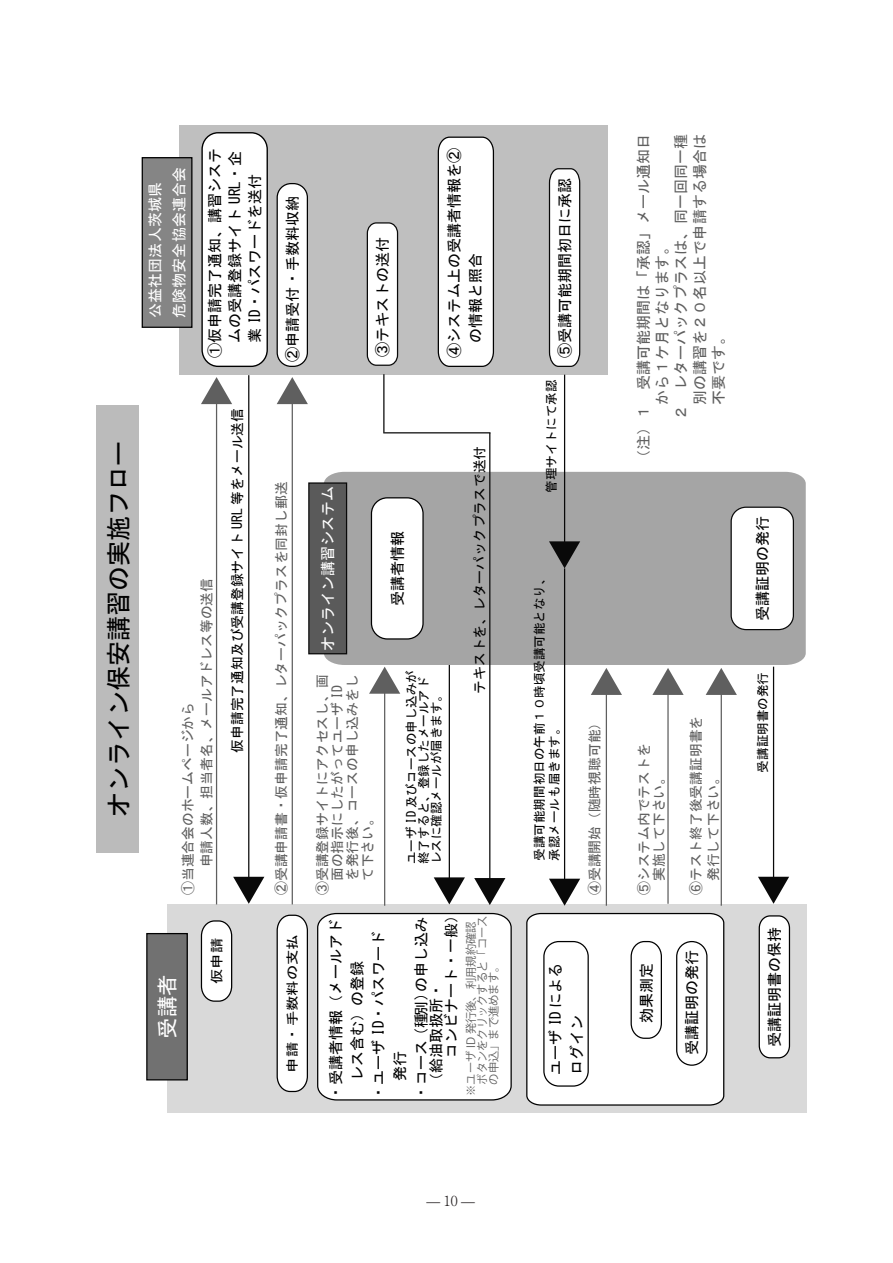
<style>
.page{position:relative;width:893px;height:1263px;background:#fff}
.page>*{position:absolute;margin:0;border:0;box-sizing:border-box;transform-origin:0 0}
.t1{font:25.05px "MS Gothic";color:#000}
.t2{font:21.3px "MS Gothic";color:#fff}
.t3{font:15px/21.3px "MS Gothic";color:#000}
.t4{font:15px "MS Gothic";color:#5f5f5f}
.t5{font:15px/23.9px "MS Gothic";color:#fff}
.t6{font:13.8px/15px "MS Gothic";color:#5f5f5f}
.t7{font:13.8px "MS Gothic";color:#000}
.t8{font:300 13.8px "Ryumin Pr 6";color:#231f20}
.t9{font:13.2px "MS Gothic";color:#000;scale:1.16 1}
.t10{font:12.9px "MS Gothic";color:#000;scale:1.2 1}
.t11{font:12.6px/12.6px "MS Gothic";color:#000}
.t12{font:11.25px/11.2px "Koz Go Pr 6 N Regular 90 msp RKSJ H";color:#5f5f5f}
</style>
<div class="page">
<div style="left:324px;top:472px;width:482px;height:193px;background:#a5a5a5"></div>
<div style="left:309px;top:483px;width:38px;height:171px;background:#5a5a5a"></div>
<div style="left:308px;top:482px;width:39px;height:172px;border:1px solid #090909"></div>
<div style="left:167px;top:904px;width:639px;height:209px;background:#d9d9d9"></div>
<div style="left:179px;top:125px;width:428px;height:249px;background:#bfbfbf"></div>
<div style="left:147px;top:933px;width:40px;height:147px;background:#717171"></div>
<div style="left:146px;top:933px;width:42px;height:147px;border:1px solid #000"></div>
<div style="left:142px;top:158px;width:50px;height:169px;background:#858585"></div>
<div style="left:142px;top:157px;width:50px;height:171px;border:1px solid #000"></div>
<div style="left:759px;top:916px;width:30px;height:142px;background:#fff;border-radius:11px"></div>
<div style="left:759px;top:915px;width:31px;height:143px;border:1px solid #000;border-radius:11px"></div>
<div style="left:96px;top:405px;width:43px;height:447px;background:#bbb"></div>
<hr style="left:292px;top:399px;width:1px;height:505px;background:#5f5f5f">
<svg style="left:277px;top:377px;width:31px;height:27px"></svg>
<hr style="left:216px;top:399px;width:1px;height:505px;background:#5f5f5f">
<svg style="left:201px;top:377px;width:31px;height:27px"></svg>
<hr style="left:489px;top:433px;width:1px;height:449px;background:#090909">
<svg style="left:474px;top:878px;width:31px;height:27px"></svg>
<hr style="left:248px;top:375px;width:1px;height:506px;background:#090909">
<svg style="left:233px;top:877px;width:31px;height:27px"></svg>
<hr style="left:384px;top:689px;width:1px;height:217px;background:#5f5f5f">
<svg style="left:369px;top:667px;width:31px;height:27px"></svg>
<hr style="left:606px;top:690px;width:1px;height:216px;background:#5f5f5f">
<svg style="left:591px;top:668px;width:31px;height:27px"></svg>
<hr style="left:667px;top:690px;width:2px;height:214px;background:#5f5f5f">
<svg style="left:652px;top:668px;width:32px;height:27px"></svg>
<hr style="left:721px;top:690px;width:1px;height:216px;background:#5f5f5f">
<svg style="left:706px;top:668px;width:31px;height:27px"></svg>
<div style="left:317px;top:912px;width:195px;height:189px;background:#fff"></div>
<svg style="left:276px;top:914px;width:32px;height:179px;background:#e7e7e7"></svg>
<svg style="left:366px;top:222px;width:33px;height:144px;background:#e5e5e5"></svg>
<svg style="left:548px;top:168px;width:33px;height:199px;background:#e6e6e6"></svg>
<div style="left:202px;top:133px;width:65px;height:233px;background:#fff;border-radius:16px"></div>
<div style="left:201px;top:132px;width:67px;height:235px;border:1px solid #000;border-radius:16px"></div>
<svg style="left:437px;top:136px;width:57px;height:231px;background:#f5f5f5"></svg>
<svg style="left:526px;top:912px;width:199px;height:194px;background:#f4f4f4"></svg>
<div style="left:731px;top:507px;width:62px;height:123px;background:#fff;border-radius:15px"></div>
<div style="left:731px;top:507px;width:63px;height:123px;border:1px solid #090909;border-radius:15px"></div>
<hr style="left:564px;top:568px;width:1px;height:315px;background:#090909">
<svg style="left:549px;top:879px;width:31px;height:27px"></svg>
<hr style="left:449px;top:665px;width:1px;height:217px;background:#090909">
<svg style="left:434px;top:877px;width:31px;height:27px"></svg>
<hr style="left:773px;top:667px;width:1px;height:214px;background:#090909">
<svg style="left:758px;top:877px;width:31px;height:27px"></svg>
<hr style="left:564px;top:375px;width:1px;height:171px;background:#090909">
<svg style="left:549px;top:541px;width:31px;height:27px"></svg>
<div style="left:543px;top:941px;width:46px;height:146px;border:1px solid #000;border-radius:15px"></div>
<div style="left:676px;top:941px;width:31px;height:125px;border:1px solid #000;border-radius:15px"></div>
<svg style="left:200px;top:920px;width:33px;height:82px;background:#e3e3e3"></svg>
<div style="left:371px;top:498px;width:52px;height:141px;background:#fff;border-radius:16px"></div>
<div style="left:371px;top:497px;width:53px;height:143px;border:1px solid #000;border-radius:16px"></div>
<div style="left:277px;top:184px;width:30px;height:182px;background:#fff;border-radius:14px"></div>
<div style="left:277px;top:183px;width:31px;height:184px;border:1px solid #000;border-radius:14px"></div>
<hr style="left:383px;top:432px;width:107px;height:1px;background:#090909">
<hr style="left:383px;top:374px;width:1px;height:58px;background:#090909">
<h1 class="t1" style="left:106px;top:816px;width:377px;rotate:-90deg">オンライン保安講習の実施フロー</h1>
<p class="t5" style="left:143px;top:318px;width:152px;rotate:-90deg">公益社団法人茨城県危険物安全協会連合会</p>
<p class="t3" style="left:225px;top:343px;width:193px;line-height:20.1px;rotate:-90deg">ムの受講登録サイト URL・企業 ID・パスワードを送付</p>
<p class="t3" style="left:443px;top:343px;width:197px;text-indent:-15px;rotate:-90deg">④システム上の受講者情報を②の情報と照合</p>
<p class="t3" style="left:204px;top:358px;width:212px;rotate:-90deg">①仮申請完了通知、講習システ</p>
<p class="t3" style="left:282px;top:362px;width:167px;rotate:-90deg">②申請受付・手数料収納</p>
<p class="t3" style="left:372px;top:357px;width:122px;rotate:-90deg">③テキストの送付</p>
<p class="t6" style="left:178px;top:895px;width:318px;line-height:18.8px;rotate:-90deg">①当連合会のホームページから<br>　　申請人数、担当者名、メールアドレス等の送信</p>
<p class="t7" style="left:230px;top:753px;width:346px;rotate:-90deg">仮申請完了通知及び受講登録サイト URL 等をメール送信</p>
<p class="t6" style="left:274px;top:895px;width:415px;rotate:-90deg">②受講申請書・仮申請完了通知、レターパックプラスを同封し郵送</p>
<p class="t5" style="left:316px;top:651px;width:167px;rotate:-90deg">オンライン講習システム</p>
<p class="t6" style="left:315px;top:881px;width:208px;text-indent:-14px;rotate:-90deg">③受講登録サイトにアクセスし、画面の指示にしたがってユーザ IDを発行後、コースの申し込みをして下さい。</p>
<p class="t3" style="left:387px;top:606px;width:77px;rotate:-90deg">受講者情報</p>
<p class="t11" style="left:405px;top:864px;width:196px;rotate:-90deg">ユーザ ID 及びコースの申し込みが終了すると、登録したメールアドレスに確認メールが届きます。</p>
<p class="t7" style="left:473px;top:694px;width:249px;rotate:-90deg">テキストを、レターパックプラスで送付</p>
<p class="t3" style="left:554px;top:358px;width:182px;rotate:-90deg">⑤受講可能期間初日に承認</p>
<p class="t11" style="left:545px;top:493px;width:114px;rotate:-90deg">管理サイトにて承認</p>
<p class="t11" style="left:532px;top:861px;width:290px;line-height:15px;rotate:-90deg">受講可能期間初日の午前１０時頃受講可能となり、承認メールも届きます。</p>
<p class="t6" style="left:587px;top:895px;width:181px;rotate:-90deg">④受講開始（随時視聴可能）</p>
<p class="t4" style="left:673px;top:420px;width:287px;rotate:-90deg">２　レターパックプラスは、同一回同一種</p>
<p class="t4" style="left:692px;top:405px;width:272px;rotate:-90deg">別の講習を２０名以上で申請する場合は</p>
<p class="t4" style="left:636px;top:465px;width:332px;rotate:-90deg">（注）１　受講可能期間は「承認」メール通知日</p>
<p class="t4" style="left:655px;top:405px;width:167px;rotate:-90deg">から１ケ月となります。</p>
<p class="t4" style="left:711px;top:405px;width:77px;rotate:-90deg">不要です。</p>
<p class="t6" style="left:636px;top:881px;width:139px;text-indent:-14px;rotate:-90deg">⑤システム内でテストを実施して下さい。</p>
<p class="t6" style="left:687px;top:881px;width:167px;line-height:17.5px;text-indent:-14px;rotate:-90deg">⑥テスト終了後受講証明書を発行して下さい。</p>
<p class="t3" style="left:752px;top:621px;width:107px;rotate:-90deg">受講証明の発行</p>
<p class="t11" style="left:756px;top:772px;width:102px;rotate:-90deg">受講証明書の発行</p>
<h2 class="t2" style="left:156px;top:1039px;width:65px;rotate:-90deg">受講者</h2>
<p class="t9" style="left:210px;top:984px;width:41px;rotate:-90deg">仮申請</p>
<p class="t10" style="left:286px;top:1072px;width:117px;rotate:-90deg">申請・手数料の支払</p>
<p class="t3" style="left:325px;top:1100px;width:182px;rotate:-90deg">・受講者情報（メールアド</p>
<p class="t3" style="left:368px;top:1100px;width:171px;rotate:-90deg">・ユーザ ID・パスワード</p>
<p class="t3" style="left:346px;top:1081px;width:122px;rotate:-90deg">レス含む）の登録</p>
<p class="t12" style="left:466px;top:1085px;width:171px;text-indent:-11px;rotate:-90deg">※ユーザ ID 発行後、利用規約確認ボタンをクリックすると「コースの申込」まで進めます。</p>
<p class="t3" style="left:410px;top:1100px;width:184px;rotate:-90deg">・コース (種別)の申し込み</p>
<p class="t3" style="left:428px;top:1058px;width:152px;line-height:15px;text-indent:-38px;rotate:-90deg">　（給油取扱所・<br>コンビナート・一般）</p>
<p class="t3" style="left:764px;top:1047px;width:122px;rotate:-90deg">受講証明書の保持</p>
<p class="t3" style="left:681px;top:1055px;width:107px;rotate:-90deg">受講証明の発行</p>
<p class="t3" style="left:545px;top:1075px;width:114px;rotate:-90deg">ユーザ ID によるログイン</p>
<p class="t3" style="left:636px;top:1023px;width:62px;rotate:-90deg">効果測定</p>
<p class="t3" style="left:389px;top:1081px;width:32px;rotate:-90deg">発行</p>
<p class="t8" style="left:427px;top:1190px;width:50px">—10—</p>
</div>
